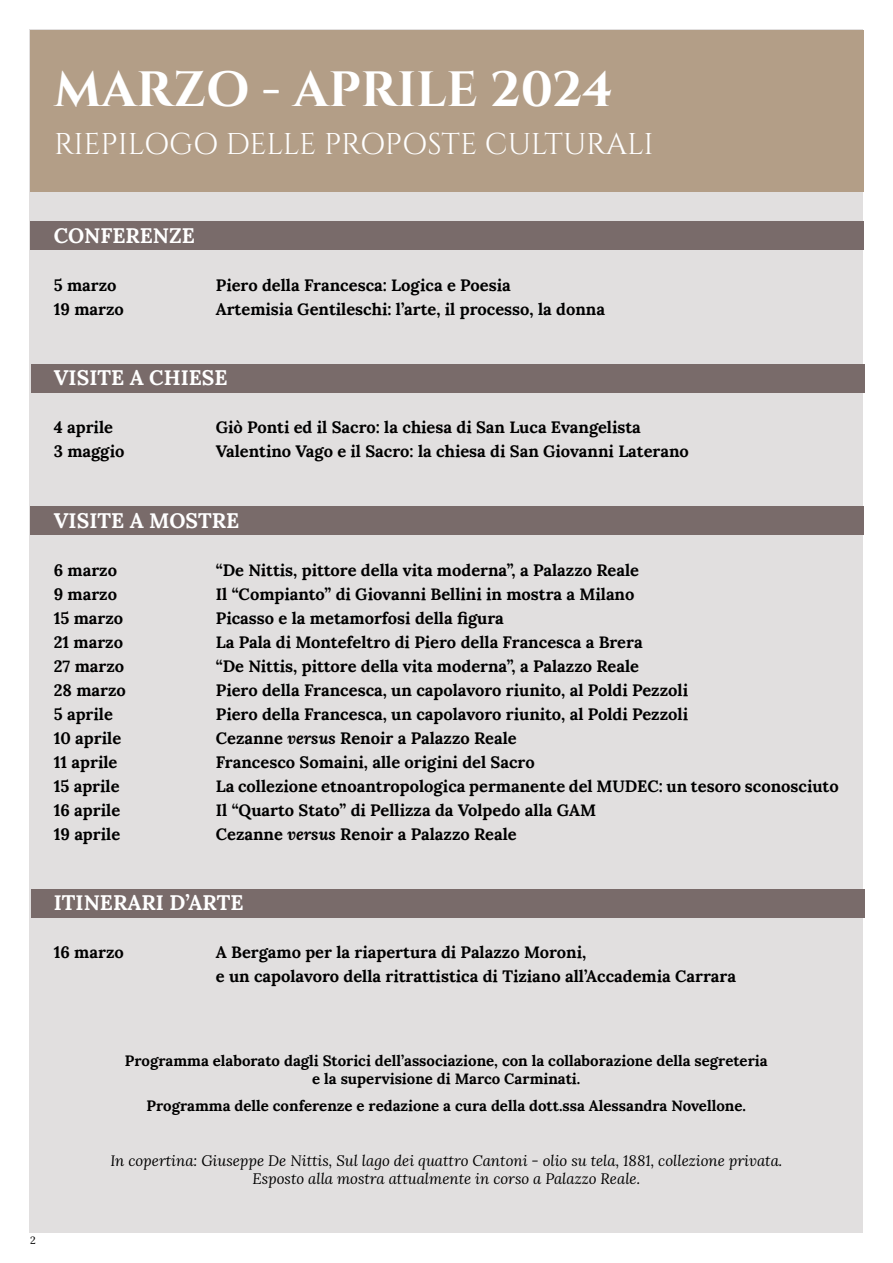
<style>
.page{position:relative;width:893px;height:1263px;background:#fff}
.page>*{position:absolute;margin:0;border:0;box-sizing:border-box;transform-origin:0 0}
.t1{font:700 49.5px "Cinzel";color:#fff}
.t2{font:30px "Cinzel";letter-spacing:-.01em;color:#fff}
.t3{font:700 21px "Lora";color:#fff}
.t4{font:700 16.5px/24px "Lora";color:#000}
.t5{font:700 15px/18px "Lora";color:#000;text-align:center}
.t6{font:italic 15px/18px "Lora";color:#000;text-align:center}
.t7{font:10.5px "Lora";color:#000}
.s1{font-style:italic}
</style>
<div class="page">
<div style="left:30px;top:30px;width:833px;height:1203px;background:#e1dfdf"></div>
<div style="left:30px;top:506px;width:833px;height:29px;background:#796b6a"></div>
<div style="left:31px;top:888px;width:833px;height:29px;background:#796b6a"></div>
<div style="left:30px;top:30px;width:833px;height:161px;background:#b39e87"></div>
<div style="left:30px;top:221px;width:833px;height:29px;background:#796b6a"></div>
<div style="left:31px;top:364px;width:833px;height:28px;background:#796b6a"></div>
<h1 class="t1" style="left:54px;top:59px;width:560px">MARZO - APRILE 2024</h1>
<h2 class="t2" style="left:54px;top:126px;width:601px">RIEPILOGO DELLE PROPOSTE CULTURALI</h2>
<p class="t3" style="left:54px;top:218px;width:143px">CONFERENZE</p>
<p class="t4" style="left:54px;top:271px;width:64px">5 marzo</p>
<p class="t4" style="left:216px;top:271px;width:296px">Piero della Francesca: Logica e Poesia</p>
<p class="t4" style="left:54px;top:295px;width:72px">19 marzo</p>
<p class="t4" style="left:216px;top:295px;width:391px">Artemisia Gentileschi: l’arte, il processo, la donna</p>
<p class="t3" style="left:54px;top:360px;width:175px">VISITE A CHIESE</p>
<p class="t4" style="left:54px;top:414px;width:61px">4 aprile</p>
<p class="t4" style="left:216px;top:414px;width:427px">Giò Ponti ed il Sacro: la chiesa di San Luca Evangelista</p>
<p class="t4" style="left:54px;top:438px;width:72px">3 maggio</p>
<p class="t4" style="left:216px;top:438px;width:475px">Valentino Vago e il Sacro: la chiesa di San Giovanni Laterano</p>
<p class="t3" style="left:54px;top:503px;width:187px">VISITE A MOSTRE</p>
<p class="t4" style="left:54px;top:556px;width:65px">6 marzo</p>
<p class="t4" style="left:216px;top:556px;width:425px">“De Nittis, pittore della vita moderna”, a Palazzo Reale</p>
<p class="t4" style="left:54px;top:580px;width:65px">9 marzo</p>
<p class="t4" style="left:216px;top:580px;width:420px">Il “Compianto” di Giovanni Bellini in mostra a Milano</p>
<p class="t4" style="left:54px;top:604px;width:71px">15 marzo</p>
<p class="t4" style="left:216px;top:604px;width:290px">Picasso e la metamorfosi della figura</p>
<p class="t4" style="left:54px;top:628px;width:71px">21 marzo</p>
<p class="t4" style="left:216px;top:628px;width:428px">La Pala di Montefeltro di Piero della Francesca a Brera</p>
<p class="t4" style="left:54px;top:652px;width:72px">27 marzo</p>
<p class="t4" style="left:216px;top:652px;width:425px">“De Nittis, pittore della vita moderna”, a Palazzo Reale</p>
<p class="t4" style="left:54px;top:676px;width:74px">28 marzo</p>
<p class="t4" style="left:216px;top:676px;width:474px">Piero della Francesca, un capolavoro riunito, al Poldi Pezzoli</p>
<p class="t4" style="left:54px;top:700px;width:61px">5 aprile</p>
<p class="t4" style="left:216px;top:700px;width:474px">Piero della Francesca, un capolavoro riunito, al Poldi Pezzoli</p>
<p class="t4" style="left:54px;top:724px;width:69px">10 aprile</p>
<p class="t4" style="left:216px;top:724px;width:302px">Cezanne <span class="s1">versus</span> Renoir a Palazzo Reale</p>
<p class="t4" style="left:54px;top:748px;width:65px">11 aprile</p>
<p class="t4" style="left:216px;top:748px;width:320px">Francesco Somaini, alle origini del Sacro</p>
<p class="t4" style="left:54px;top:772px;width:67px">15 aprile</p>
<p class="t4" style="left:216px;top:772px;width:624px">La collezione etnoantropologica permanente del MUDEC: un tesoro sconosciuto</p>
<p class="t4" style="left:54px;top:796px;width:68px">16 aprile</p>
<p class="t4" style="left:216px;top:796px;width:382px">Il “Quarto Stato” di Pellizza da Volpedo alla GAM</p>
<p class="t4" style="left:54px;top:820px;width:68px">19 aprile</p>
<p class="t4" style="left:216px;top:820px;width:302px">Cezanne <span class="s1">versus</span> Renoir a Palazzo Reale</p>
<p class="t3" style="left:54px;top:885px;width:191px">ITINERARI D’ARTE</p>
<p class="t4" style="left:54px;top:939px;width:72px">16 marzo</p>
<p class="t4" style="left:216px;top:939px;width:522px">A Bergamo per la riapertura di Palazzo Moroni,<br>e un capolavoro della ritrattistica di Tiziano all’Accademia Carrara</p>
<p class="t7" style="left:30px;top:1232px;width:7px">2</p>
<p class="t5" style="left:125px;top:1050px;width:644px">Programma elaborato dagli Storici dell’associazione, con la collaborazione della segreteria e la supervisione di Marco Carminati.</p>
<p class="t5" style="left:147px;top:1095px;width:601px">Programma delle conferenze e redazione a cura della dott.ssa Alessandra Novellone.</p>
<p class="t6" style="left:110px;top:1151px;width:674px">In copertina: Giuseppe De Nittis, Sul lago dei quattro Cantoni - olio su tela, 1881, collezione privata.<br>Esposto alla mostra attualmente in corso a Palazzo Reale.</p>
</div>
